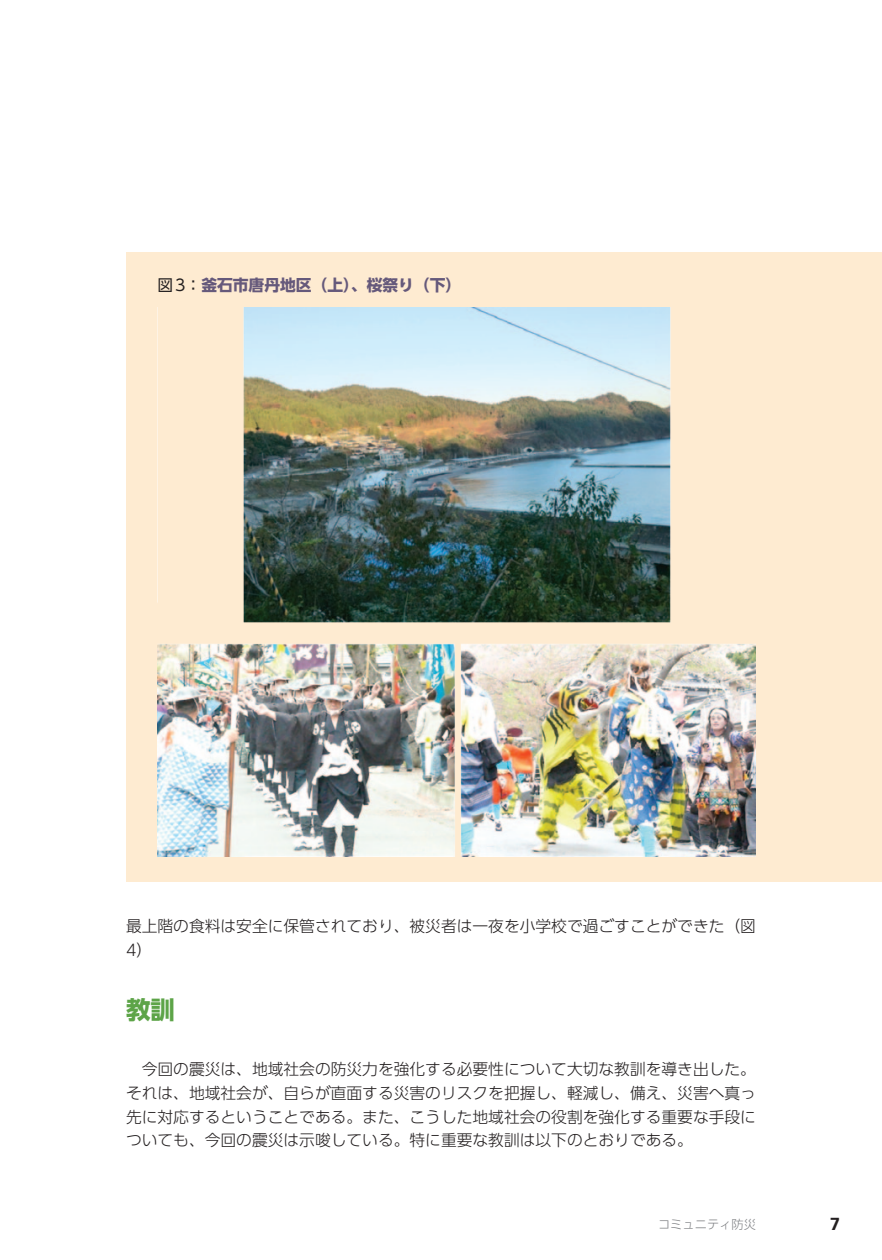
<style>
.page{position:relative;width:882px;height:1260px;background:#fff}
.page>*{position:absolute;margin:0;border:0;box-sizing:border-box;transform-origin:0 0}
.t1{font:700 24.5px "UD Shin Go Pro";color:#5da448}
.t2{font:700 17.5px "Univers LT Std";color:#231f20}
.t3{font:300 15.75px/23.8px "UD Shin Go Pro";color:#231f20}
.t4{font:700 15.75px "UD Shin Go Pro";color:#65597b}
.t5{font:300 12.25px "UD Shin Go Pro";color:#808285}
.s1{font-weight:400;color:#231f20}
</style>
<div class="page">
<div style="left:126px;top:252px;width:756px;height:630px;background:#feebd1"></div>
<img style="left:158px;top:307px;width:598px;height:550px">
<p class="t4" style="left:158px;top:272px;width:305px"><span class="s1">図3：</span>釜石市唐丹地区（上）、桜祭り（下）</p>
<p class="t3" style="left:126px;top:914px;width:631px">最上階の食料は安全に保管されており、被災者は一夜を小学校で過ごすことができた（図<br>4）</p>
<h1 class="t1" style="left:126px;top:990px;width:50px">教訓</h1>
<p class="t3" style="left:126px;top:1057px;width:631px;text-align:justify;text-indent:16px">今回の震災は、地域社会の防災力を強化する必要性について大切な教訓を導き出した。それは、地域社会が、自らが直面する災害のリスクを把握し、軽減し、備え、災害へ真っ先に対応するということである。また、こうした地域社会の役割を強化する重要な手段についても、今回の震災は示唆している。特に重要な教訓は以下のとおりである。</p>
<p class="t5" style="left:658px;top:1215px;width:99px">コミュニティ防災</p>
<p class="t2" style="left:830px;top:1214px;width:11px">7</p>
</div>
